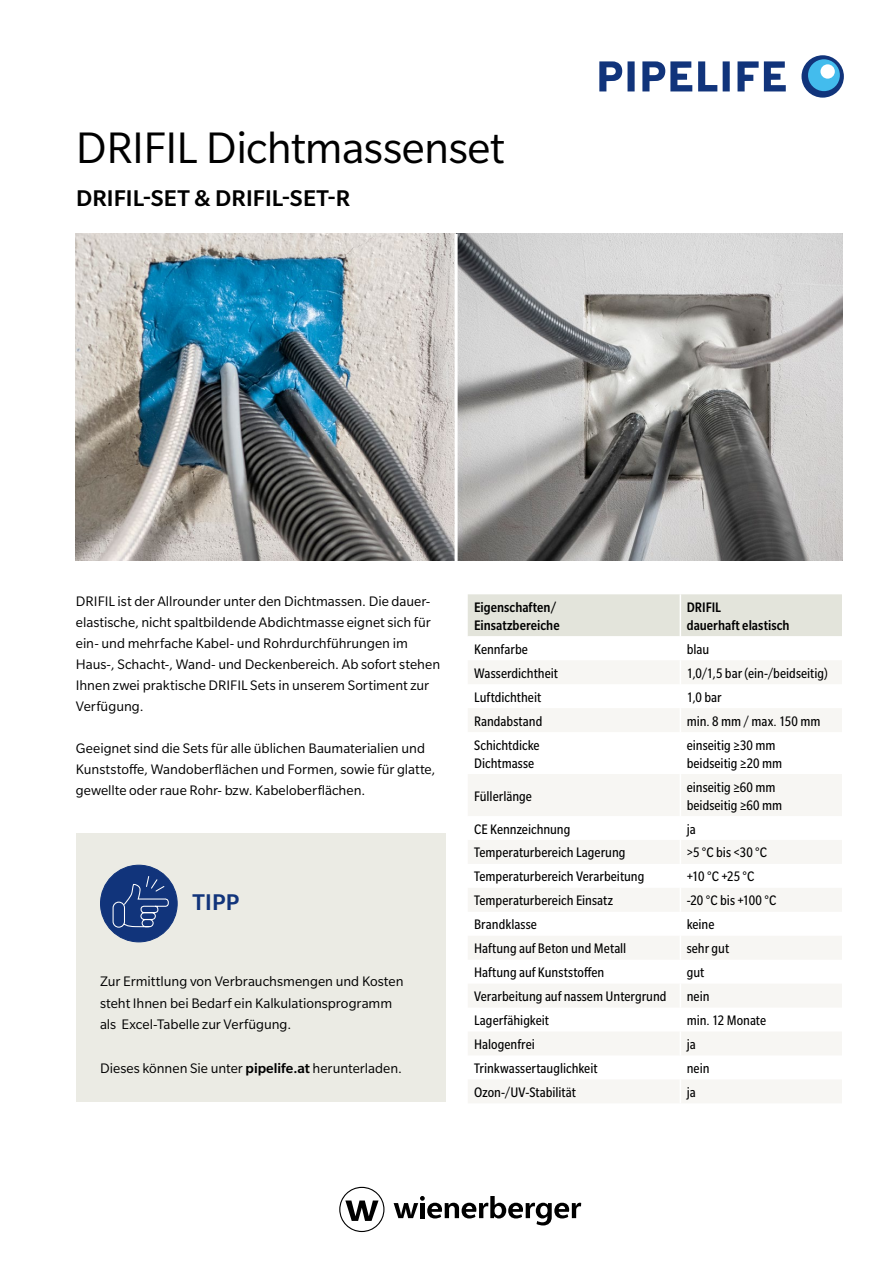
<style>
.page{position:relative;width:893px;height:1263px;background:#fff}
.page>*{position:absolute;margin:0;border:0;box-sizing:border-box;transform-origin:0 0}
.t1{font:48px "Slate Pro";letter-spacing:-.015em;color:#000}
.t2{font:500 24.75px "Slate Pro";letter-spacing:.005em;color:#000}
.t3{font:500 24.75px "Slate Pro";color:#11347b}
.t4{font:15px/21px "Slate Pro";color:#000}
.t5{font:condensed 15px/18px "Slate Pro";color:#000}
.t6{font:500 condensed 15px/18px "Slate Pro";letter-spacing:.005em;color:#000}
.s1{font-weight:500}
</style>
<div class="page">
<div style="left:76px;top:834px;width:370px;height:268px;background:#ebebe4"></div>
<img style="left:76px;top:234px;width:379px;height:326px">
<img style="left:458px;top:234px;width:385px;height:326px">
<svg style="left:468px;top:774px;width:374px;height:329px;fill:#f7f6f3"></svg>
<svg style="left:468px;top:594px;width:374px;height:138px"></svg>
<hr style="left:680px;top:774px;width:1px;height:42px;background:#fff">
<svg style="left:680px;top:816px;width:1px;height:287px"></svg>
<svg style="left:394px;top:1196px;width:187px;height:29px"></svg>
<svg style="left:339px;top:1187px;width:45px;height:45px"></svg>
<svg style="left:801px;top:55px;width:43px;height:43px"></svg>
<div style="left:808px;top:59px;width:32px;height:32px;background:#43bced;border-radius:50%"></div>
<div style="left:820px;top:64px;width:15px;height:15px;background:#fff;border-radius:50%"></div>
<svg style="left:599px;top:61px;width:23px;height:30px"></svg>
<div style="left:627px;top:61px;width:8px;height:30px;background:#11347b"></div>
<svg style="left:642px;top:61px;width:50px;height:30px"></svg>
<svg style="left:698px;top:61px;width:19px;height:30px"></svg>
<div style="left:723px;top:61px;width:7px;height:30px;background:#11347b"></div>
<svg style="left:737px;top:61px;width:49px;height:30px"></svg>
<div style="left:101px;top:865px;width:76px;height:77px;background:#11347b;border-radius:50%"></div>
<div style="left:100px;top:865px;width:78px;height:77px;border:1px solid #11347b;border-radius:50%"></div>
<svg style="left:112px;top:875px;width:57px;height:53px"></svg>
<h1 class="t1" style="left:76px;top:123px;width:430px">DRIFIL Dichtmassenset</h1>
<h2 class="t2" style="left:76px;top:185px;width:276px">DRIFIL-SET &amp; DRIFIL-SET-R</h2>
<p class="t4" style="left:76px;top:590px;width:366px">DRIFIL ist der Allrounder unter den Dichtmassen. Die dauer&shy;elastische, nicht spaltbildende Abdichtmasse eignet sich für ein- und mehrfache Kabel- und Rohrdurchführungen im Haus-, Schacht-, Wand- und Deckenbereich. Ab sofort stehen Ihnen zwei praktische DRIFIL Sets in unserem Sortiment zur Verfügung.</p>
<p class="t4" style="left:76px;top:737px;width:361px">Geeignet sind die Sets für alle üblichen Baumaterialien und<br>Kunststoffe, Wandoberflächen und Formen, sowie für glatte, gewellte oder raue Rohr- bzw. Kabeloberflächen.</p>
<h2 class="t3" style="left:193px;top:889px;width:48px">TIPP</h2>
<p class="t4" style="left:100px;top:970px;width:305px;line-height:21.8px">Zur Ermittlung von Verbrauchsmengen und Kosten steht Ihnen bei Bedarf ein Kalkulationsprogramm als Excel-Tabelle zur Verfügung.</p>
<p class="t4" style="left:100px;top:1057px;width:304px">Dieses können Sie unter <span class="s1">pipelife.at</span> herunterladen.</p>
<p class="t6" style="left:474px;top:598px;width:87px">Eigenschaften/<br>Einsatzbereiche</p>
<p class="t6" style="left:687px;top:598px;width:104px">DRIFIL<br>dauerhaft elastisch</p>
<p class="t5" style="left:474px;top:640px;width:55px">Kennfarbe</p>
<p class="t5" style="left:687px;top:640px;width:24px">blau</p>
<p class="t5" style="left:474px;top:664px;width:85px">Wasserdichtheit</p>
<p class="t5" style="left:687px;top:664px;width:143px">1,0/1,5 bar (ein-/beidseitig)</p>
<p class="t5" style="left:474px;top:688px;width:69px">Luftdichtheit</p>
<p class="t5" style="left:687px;top:688px;width:37px">1,0 bar</p>
<p class="t5" style="left:474px;top:712px;width:70px">Randabstand</p>
<p class="t5" style="left:687px;top:712px;width:135px">min. 8 mm / max. 150 mm</p>
<p class="t5" style="left:474px;top:736px;width:67px">Schichtdicke<br>Dichtmasse</p>
<p class="t5" style="left:687px;top:736px;width:97px">einseitig ≥30 mm beidseitig ≥20 mm</p>
<p class="t5" style="left:474px;top:787px;width:59px">Füllerlänge</p>
<p class="t5" style="left:687px;top:778px;width:97px">einseitig ≥60 mm beidseitig ≥60 mm</p>
<p class="t5" style="left:474px;top:820px;width:98px">CE Kennzeichnung</p>
<p class="t5" style="left:687px;top:820px;width:11px">ja</p>
<p class="t5" style="left:474px;top:844px;width:153px">Temperaturbereich Lagerung</p>
<p class="t5" style="left:687px;top:844px;width:82px">&gt;5 °C bis &lt;30 °C</p>
<p class="t5" style="left:474px;top:867px;width:172px">Temperaturbereich Verarbeitung</p>
<p class="t5" style="left:687px;top:867px;width:69px">+10 °C +25 °C</p>
<p class="t5" style="left:474px;top:891px;width:140px">Temperaturbereich Einsatz</p>
<p class="t5" style="left:687px;top:891px;width:91px">-20 °C bis +100 °C</p>
<p class="t5" style="left:474px;top:915px;width:64px">Brandklasse</p>
<p class="t5" style="left:687px;top:915px;width:29px">keine</p>
<p class="t5" style="left:474px;top:939px;width:154px">Haftung auf Beton und Metall</p>
<p class="t5" style="left:687px;top:939px;width:44px">sehr gut</p>
<p class="t5" style="left:474px;top:963px;width:132px">Haftung auf Kunststoffen</p>
<p class="t5" style="left:687px;top:963px;width:19px">gut</p>
<p class="t5" style="left:474px;top:987px;width:194px">Verarbeitung auf nassem Untergrund</p>
<p class="t5" style="left:687px;top:987px;width:24px">nein</p>
<p class="t5" style="left:474px;top:1011px;width:76px">Lagerfähigkeit</p>
<p class="t5" style="left:687px;top:1011px;width:81px">min. 12 Monate</p>
<p class="t5" style="left:474px;top:1035px;width:62px">Halogenfrei</p>
<p class="t5" style="left:687px;top:1035px;width:11px">ja</p>
<p class="t5" style="left:474px;top:1059px;width:125px">Trinkwassertauglichkeit</p>
<p class="t5" style="left:687px;top:1059px;width:24px">nein</p>
<p class="t5" style="left:474px;top:1083px;width:103px">Ozon-/UV-Stabilität</p>
<p class="t5" style="left:687px;top:1083px;width:11px">ja</p>
</div>
